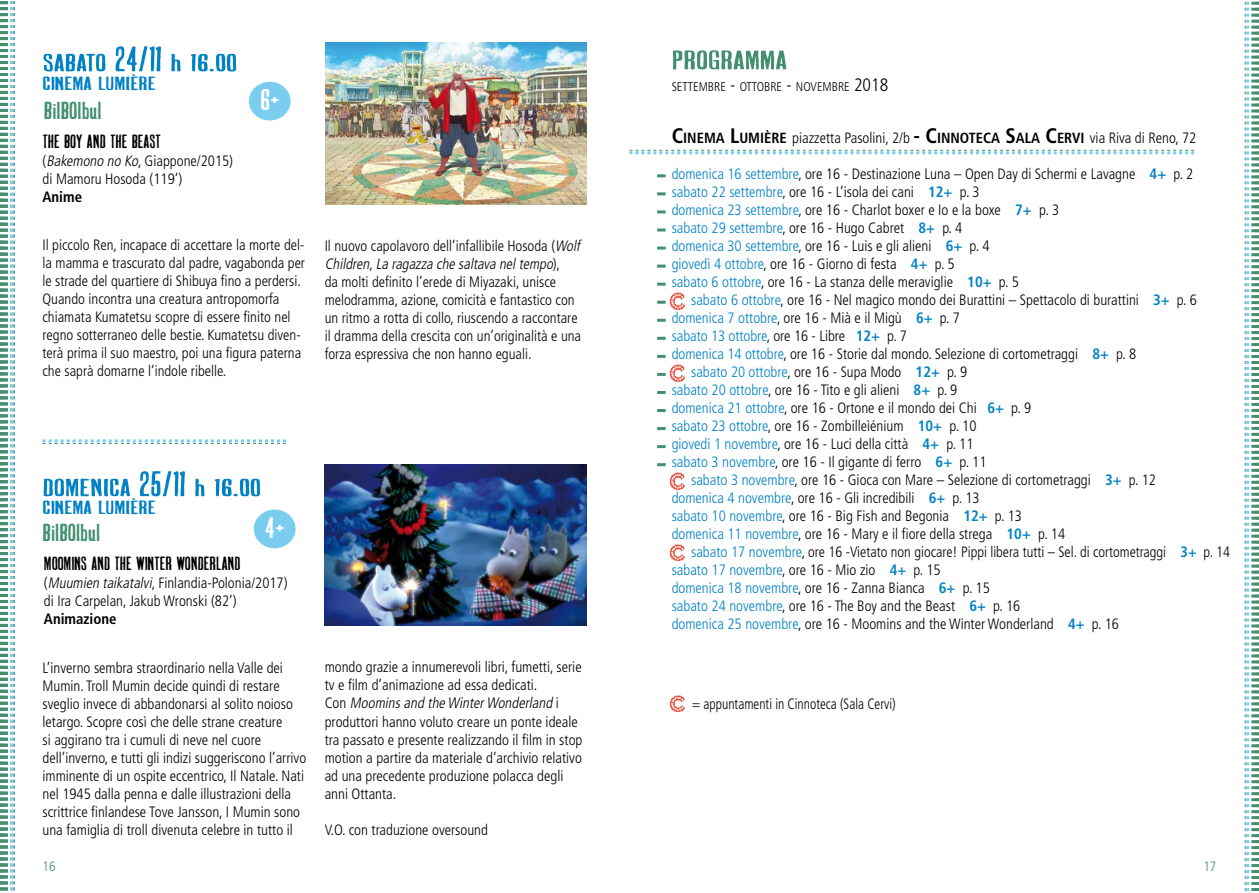
<style>
.page{position:relative;width:1259px;height:893px;background:#fff}
.page>*{position:absolute;margin:0;border:0;box-sizing:border-box;transform-origin:0 0}
.t1{font:33px "Gothic XS Hand Fill";color:#fff;scale:1.4 1}
.t2{font:29.4px "Gothic XS Hand Fill";color:#438f6f;scale:2 1}
.t3{font:27.3px "Gothic XS Hand Fill";color:#0082c4;scale:2 1}
.t4{font:27px "Gothic XS Hand Fill";color:#438f6f;scale:1.5 1}
.t5{font:21px "Gothic XS Hand Fill";color:#000;scale:1.4 1}
.t6{font:21px "Gothic XS Hand Fill";color:#0082c4;scale:2 1}
.t7{font:300 condensed 15px/18px "Frutiger";color:#000}
.t8{font:300 condensed 15px "Frutiger";color:#000;scale:.9 1}
.t9{font:300 condensed 15px "Frutiger";letter-spacing:-.005em;color:#0082c4}
.t10{font:700 condensed 15px "Frutiger";color:#000}
.t11{font:300 condensed 13.5px "Frutiger";color:#438f6f}
.t12{font:300 condensed 12.6px "Frutiger";color:#000}
.s1{font-size:39px}
.s2{font-style:italic}
.s3{font-size:18px}
.s4{font-weight:700;font-size:21px}
.s5{font-weight:700;font-size:14.7px}
.s6{color:#0082c4}
.s7{font-weight:700;color:#0082c4}
.s8{color:#000}
.s9{font-weight:700}
</style>
<div class="page">
<svg style="left:0;top:1px;width:15px;height:890px"></svg>
<svg style="left:1244px;top:1px;width:15px;height:890px"></svg>
<svg style="left:43px;top:439px;width:243px;height:5px"></svg>
<div style="left:254px;top:510px;width:41px;height:38px;background:#7acdef;border-radius:50%"></div>
<img style="left:325px;top:465px;width:261px;height:160px">
<div style="left:249px;top:82px;width:42px;height:38px;background:#7acdef;border-radius:50%"></div>
<img style="left:325px;top:43px;width:262px;height:161px">
<svg style="left:629px;top:150px;width:565px;height:4px"></svg>
<svg style="left:657px;top:174px;width:8px;height:3px"></svg>
<svg style="left:657px;top:192px;width:8px;height:3px"></svg>
<svg style="left:657px;top:210px;width:8px;height:3px"></svg>
<svg style="left:657px;top:228px;width:8px;height:3px"></svg>
<svg style="left:657px;top:247px;width:8px;height:3px"></svg>
<svg style="left:657px;top:265px;width:8px;height:3px"></svg>
<svg style="left:657px;top:283px;width:8px;height:3px"></svg>
<svg style="left:657px;top:301px;width:8px;height:3px"></svg>
<svg style="left:657px;top:319px;width:8px;height:3px"></svg>
<svg style="left:657px;top:337px;width:8px;height:3px"></svg>
<svg style="left:657px;top:355px;width:8px;height:3px"></svg>
<svg style="left:657px;top:373px;width:8px;height:3px"></svg>
<svg style="left:657px;top:391px;width:8px;height:3px"></svg>
<svg style="left:657px;top:409px;width:8px;height:3px"></svg>
<svg style="left:657px;top:427px;width:8px;height:3px"></svg>
<svg style="left:657px;top:445px;width:8px;height:3px"></svg>
<img style="left:665px;top:292px;width:21px;height:17px">
<img style="left:669px;top:695px;width:17px;height:17px">
<svg style="left:657px;top:463px;width:8px;height:3px"></svg>
<img style="left:665px;top:365px;width:21px;height:16px">
<img style="left:669px;top:544px;width:17px;height:17px">
<img style="left:669px;top:473px;width:17px;height:16px">
<h3 class="t3" style="left:43px;top:51px;width:99px">SABATO <span class="s1">24/11</span> H 16.00</h3>
<h3 class="t4" style="left:44px;top:99px;width:40px">BILBOLBUL</h3>
<h3 class="t5" style="left:43px;top:133px;width:82px">THE BOY AND THE BEAST</h3>
<p class="t7" style="left:43px;top:152px;width:192px">(<span class="s2">BakemononoKo</span>, Giappone/2015) di Mamoru Hosoda (119’)</p>
<p class="t10" style="left:43px;top:188px;width:41px">Anime</p>
<h3 class="t6" style="left:43px;top:75px;width:58px">CINEMA LUMIÈRE</h3>
<h1 class="t1" style="left:260px;top:86px;width:16px">6+</h1>
<p class="t7" style="left:43px;top:236px;width:264px">Il piccolo Ren, incapace di accettare la morte del&shy;la mamma e trascurato dal padre, vagabonda per le strade del quartiere di Shibuya fino a perdersi.<br>Quando incontra una creatura antropomorfa chiamata Kumatetsu scopre di essere finito nel regno sotterraneo delle bestie. Kumatetsu diven&shy;terà prima il suo maestro, poi una figura paterna che saprà domarne l’indole ribelle.</p>
<p class="t7" style="left:325px;top:237px;width:260px">Il nuovo capolavoro dell’infallibile Hosoda (<span class="s2">Wolf Children</span>, <span class="s2">La ragazza che saltava nel tempo</span>) ,<br>da molti definito l’erede di Miyazaki, unisce melodramma, azione, comicità e fantastico con un ritmo a rotta di collo, riuscendo a raccontare il dramma della crescita con un’originalità e una forza espressiva che non hanno eguali.</p>
<h3 class="t3" style="left:43px;top:476px;width:111px">DOMENICA <span class="s1">25/11</span> H 16.00</h3>
<h3 class="t4" style="left:43px;top:520px;width:40px">BILBOLBUL</h3>
<h3 class="t5" style="left:44px;top:554px;width:142px">MOOMINS AND THE WINTER WONDERLAND</h3>
<p class="t7" style="left:44px;top:574px;width:245px">(<span class="s2">Muumientaikatalvi</span>, Finlandia-Polonia/2017) di Ira Carpelan, Jakub Wronski (82’)</p>
<p class="t10" style="left:44px;top:610px;width:74px">Animazione</p>
<p class="t7" style="left:43px;top:658px;width:265px">L’inverno sembra straordinario nella Valle dei Mumin. Troll Mumin decide quindi di restare sveglio invece di abbandonarsi al solito noioso letargo. Scopre così che delle strane creature<br>si aggirano tra i cumuli di neve nel cuore dell’inverno, e tutti gli indizi suggeriscono l’arrivo imminente di un ospite eccentrico, Il Natale. Nati nel 1945 dalla penna e dalle illustrazioni della scrittrice finlandese Tove Jansson, I Mumin sono una famiglia di troll divenuta celebre in tutto il</p>
<h3 class="t6" style="left:43px;top:498px;width:58px">CINEMA LUMIÈRE</h3>
<h1 class="t1" style="left:265px;top:513px;width:16px">4+</h1>
<p class="t7" style="left:325px;top:658px;width:259px">mondo grazie a innumerevoli libri, fumetti, serie tv e film d’animazione ad essa dedicati.<br>C o n <span class="s2">Moomins and the Winter Wonderland</span> i produttori hanno voluto creare un ponte ideale tra passato e presente realizzando il film in stop motion a partire da materiale d’archivio relativo ad una precedente produzione polacca degli anni Ottanta.</p>
<p class="t7" style="left:325px;top:820px;width:165px">V.O. con traduzione oversound</p>
<h2 class="t2" style="left:671px;top:47px;width:59px">PROGRAMMA</h2>
<p class="t12" style="left:671px;top:79px;width:218px">SETTEMBRE <span class="s3">-</span> OTTOBRE <span class="s3">-</span> NOVEMBRE <span class="s3">2018</span></p>
<p class="t7" style="left:671px;top:129px;width:526px"><span class="s4">C</span><span class="s5">INEMA</span> <span class="s4">L</span><span class="s5">UMIÈRE</span> piazzetta Pasolini, 2/b <span class="s4">-</span> <span class="s4">C</span><span class="s5">INNOTECA</span> <span class="s4">S</span><span class="s5">ALA</span> <span class="s4">C</span><span class="s5">ERVI</span> via Riva di Reno, 72</p>
<p class="t7" style="left:671px;top:165px;width:523px"><span class="s6">domenica 16 settembre</span>, ore 16 - Destinazione Luna – Open Day di Schermi e Lavagne <span class="s7">4+</span> p. 2 <span class="s6">sabato 22 settembre</span>, ore 16 - L’isola dei cani <span class="s7">12+</span> p. 3<br><span class="s6">domenica 23 settembre</span>, ore 16 - Charlot boxer e Io e la boxe <span class="s7">7+</span> p. 3<br><span class="s6">sabato 29 settembre</span>, ore 16 - Hugo Cabret <span class="s7">8+</span> p. 4<br><span class="s6">domenica 30 settembre</span>, ore 16 - Luis e gli alieni <span class="s7">6+</span> p. 4<br><span class="s6">giovedì 4 ottobre</span>, ore 16 - Giorno di festa <span class="s7">4+</span> p. 5<br><span class="s6">sabato 6 ottobre</span>, ore 16 - La stanza delle meraviglie <span class="s7">10+</span> p. 5</p>
<p class="t7" style="left:691px;top:291px;width:507px"><span class="s6">sabato 6 ottobre</span>, ore 16 - Nel magico mondo dei Burattini – Spettacolo di burattini <span class="s7">3+</span> p. 6</p>
<p class="t7" style="left:671px;top:309px;width:290px"><span class="s6">domenica 7 ottobre</span>, ore 16 - Mià e il Migù <span class="s7">6+</span> p. 7</p>
<p class="t9" style="left:671px;top:327px;width:237px">sabato 13 ottobre<span class="s8">, ore 16 - Libre</span> <span class="s9">12+</span> <span class="s8">p. 7</span></p>
<p class="t7" style="left:671px;top:345px;width:466px"><span class="s6">domenica 14 ottobre</span>, ore 16 - Storie dal mondo. Selezione di cortometraggi <span class="s7">8+</span> p. 8</p>
<p class="t7" style="left:691px;top:363px;width:277px"><span class="s6">sabato 20 ottobre</span>, ore 16 - Supa Modo <span class="s7">12+</span> p. 9</p>
<p class="t7" style="left:671px;top:381px;width:287px"><span class="s6">sabato 20 ottobre</span>, ore 16 - Tito e gli alieni <span class="s7">8+</span> p. 9</p>
<p class="t7" style="left:671px;top:399px;width:361px"><span class="s6">domenica 21 ottobre</span>, ore 16 - Ortone e il mondo dei Chi <span class="s7">6+</span> p. 9</p>
<p class="t7" style="left:671px;top:417px;width:306px"><span class="s6">sabato 23 ottobre</span>, ore 16 - Zombilleìénium <span class="s7">10+</span> p. 10</p>
<p class="t7" style="left:671px;top:435px;width:303px"><span class="s6">giovedì 1 novembre</span>, ore 16 - Luci della città <span class="s7">4+</span> p. 11</p>
<p class="t7" style="left:671px;top:453px;width:316px"><span class="s6">sabato 3 novembre</span>, ore 16 - Il gigante di ferro <span class="s7">6+</span> p. 11</p>
<p class="t7" style="left:691px;top:471px;width:466px"><span class="s6">sabato 3 novembre</span>, ore 16 - Gioca con Mare – Selezione di cortometraggi <span class="s7">3+</span> p. 12</p>
<p class="t7" style="left:671px;top:489px;width:309px"><span class="s6">domenica 4 novembre</span>, ore 16 - Gli incredibili <span class="s7">6+</span> p. 13</p>
<p class="t7" style="left:671px;top:507px;width:352px"><span class="s6">sabato 10 novembre</span>, ore 16 - Big Fish and Begonia <span class="s7">12+</span> p. 13</p>
<p class="t7" style="left:671px;top:525px;width:395px"><span class="s6">domenica 11 novembre</span>, ore 16 - Mary e il fiore della strega <span class="s7">10+</span> p. 14</p>
<p class="t7" style="left:691px;top:543px;width:540px"><span class="s6">sabato 17 novembre</span>, ore 16 -Vietato non giocare! Pippi libera tutti – Sel. di cortometraggi <span class="s7">3+</span> p. 14</p>
<p class="t7" style="left:671px;top:561px;width:270px"><span class="s6">sabato 17 novembre</span>, ore 16 - Mio zio <span class="s7">4+</span> p. 15</p>
<p class="t7" style="left:671px;top:579px;width:320px"><span class="s6">domenica 18 novembre</span>, ore 16 - Zanna Bianca <span class="s7">6+</span> p. 15</p>
<p class="t7" style="left:671px;top:597px;width:350px"><span class="s6">sabato 24 novembre</span>, ore 16 - The Boy and the Beast <span class="s7">6+</span> p. 16</p>
<p class="t7" style="left:671px;top:615px;width:449px"><span class="s6">domenica 25 novembre</span>, ore 16 - Moomins and the Winter Wonderland <span class="s7">4+</span> p. 16</p>
<p class="t8" style="left:692px;top:695px;width:227px">= appuntamenti in Cinnoteca (Sala Cervi)</p>
<p class="t11" style="left:43px;top:858px;width:14px">16</p>
<p class="t11" style="left:1203px;top:858px;width:14px">17</p>
</div>
